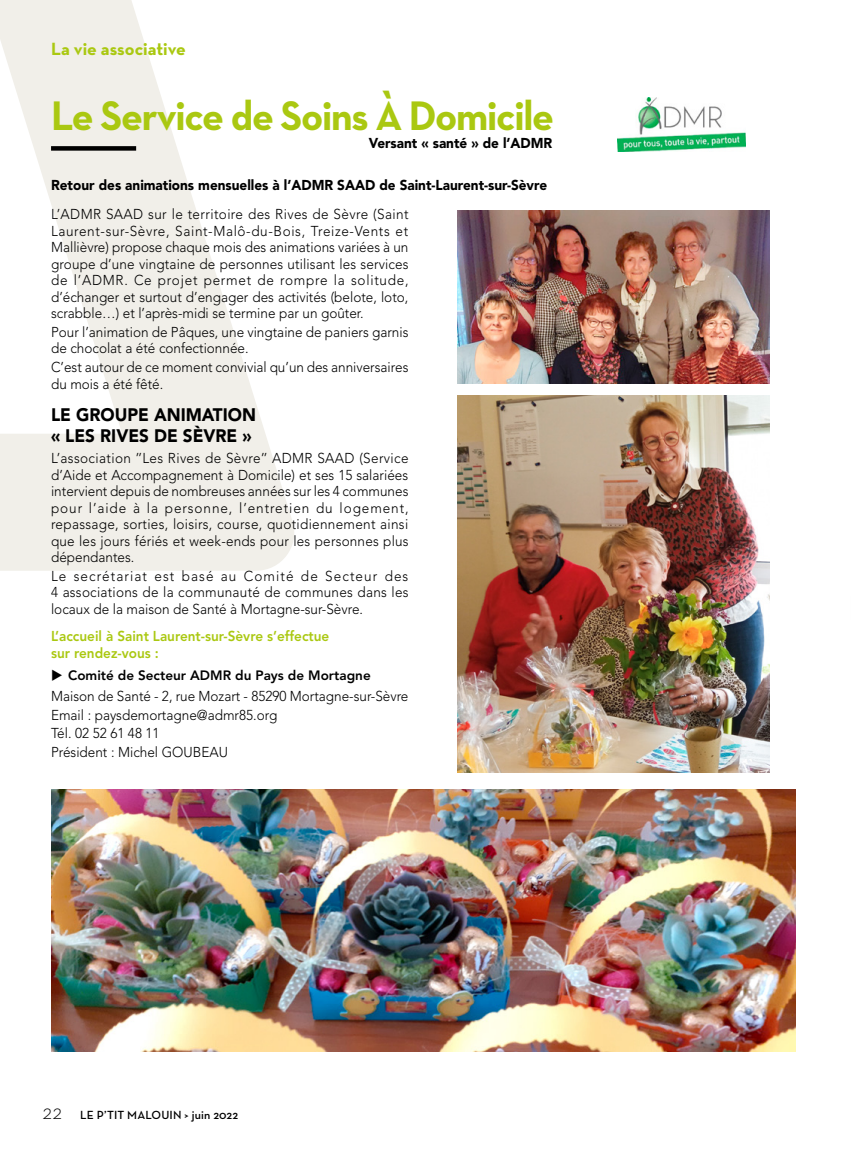
<style>
.page{position:relative;width:851px;height:1149px;background:#fff}
.page>*{position:absolute;margin:0;border:0;box-sizing:border-box;transform-origin:0 0}
.t1{font:700 42px "Neutra Text";letter-spacing:-.03em;color:#aac811}
.t2{font:900 18px/21.6px "Avenir LT";color:#000;scale:.95 1}
.t3{font:700 18px "Neutra Text";color:#aac811}
.t4{font:300 14.25px/16.5px "Avenir LT Std";color:#000;text-align:justify;scale:.95 1}
.t5{font:900 14.25px "Avenir LT";color:#000;scale:.95 1}
.t6{font:800 14.25px/16.5px "Avenir LT Std";color:#aac811;scale:.95 1}
.t7{font:800 13.5px "Avenir LT";color:#000}
.t8{font:600 12px "Neutra Text";letter-spacing:.01em;color:#000}
.s1{font-weight:300;font-size:21px}
</style>
<div class="page">
<svg style="left:0;top:0;width:294px;height:570px;fill:#f1efe9"></svg>
<div style="left:51px;top:146px;width:85px;height:5px;background:#000"></div>
<img style="left:617px;top:98px;width:128px;height:53px">
<img style="left:457px;top:210px;width:312px;height:173px">
<img style="left:457px;top:395px;width:312px;height:377px">
<img style="left:51px;top:789px;width:744px;height:261px">
<p class="t3" style="left:51px;top:38px;width:136px">La vie associative</p>
<h1 class="t1" style="left:51px;top:90px;width:504px">Le Service de Soins À Domicile</h1>
<p class="t5" style="left:369px;top:134px;width:195px">Versant « santé » de l’ADMR</p>
<p class="t5" style="left:51px;top:176px;width:523px">Retour des animations mensuelles à l’ADMR SAAD de Saint-Laurent-sur-Sèvre</p>
<p class="t4" style="left:51px;top:206px;width:378px">L’ADMR SAAD sur le territoire des Rives de Sèvre (Saint Laurent-sur-Sèvre, Saint-Malô-du-Bois, Treize-Vents et Mallièvre) propose chaque mois des animations variées à un groupe d’une vingtaine de personnes utilisant les services de l’ADMR. Ce projet permet de rompre la solitude, d’échanger et surtout d’engager des activités (belote, loto, scrabble…) et l’après-midi se termine par un goûter.</p>
<p class="t4" style="left:51px;top:323px;width:377px">Pour l’animation de Pâques, une vingtaine de paniers garnis de chocolat a été confectionnée.</p>
<p class="t4" style="left:51px;top:359px;width:377px">C’est autour de ce moment convivial qu’un des anniversaires du mois a été fêté.</p>
<p class="t2" style="left:51px;top:403px;width:217px">LE GROUPE ANIMATION « LES RIVES DE SÈVRE »</p>
<p class="t4" style="left:51px;top:450px;width:378px">L’association ’’Les Rives de Sèvre’’ ADMR SAAD (Service d’Aide et Accompagnement à Domicile) et ses 15 salariées intervient depuis de nombreuses années sur les 4 communes pour l’aide à la personne, l’entretien du logement, repassage, sorties, loisirs, course, quotidiennement ainsi que les jours fériés et week-ends pour les personnes plus dépendantes.</p>
<p class="t4" style="left:51px;top:567px;width:378px">Le secrétariat est basé au Comité de Secteur des 4 associations de la communauté de communes dans les locaux de la maison de Santé à Mortagne-sur-Sèvre.</p>
<p class="t6" style="left:51px;top:627px;width:294px">L’accueil à Saint Laurent-sur-Sèvre s’effectue sur rendez-vous :</p>
<p class="t7" style="left:68px;top:667px;width:304px">Comité de Secteur ADMR du Pays de Mortagne</p>
<p class="t4" style="left:51px;top:686px;width:377px;line-height:18.6px;text-align:left">Maison de Santé - 2, rue Mozart - 85290 Mortagne-sur-Sèvre Email : paysdemortagne@admr85.org<br>Tél. 02 52 61 48 11<br>Président : Michel GOUBEAU</p>
<p class="t8" style="left:43px;top:1107px;width:197px"><span class="s1">22</span> LE P’TIT MALOUIN &gt; juin 2022</p>
</div>
